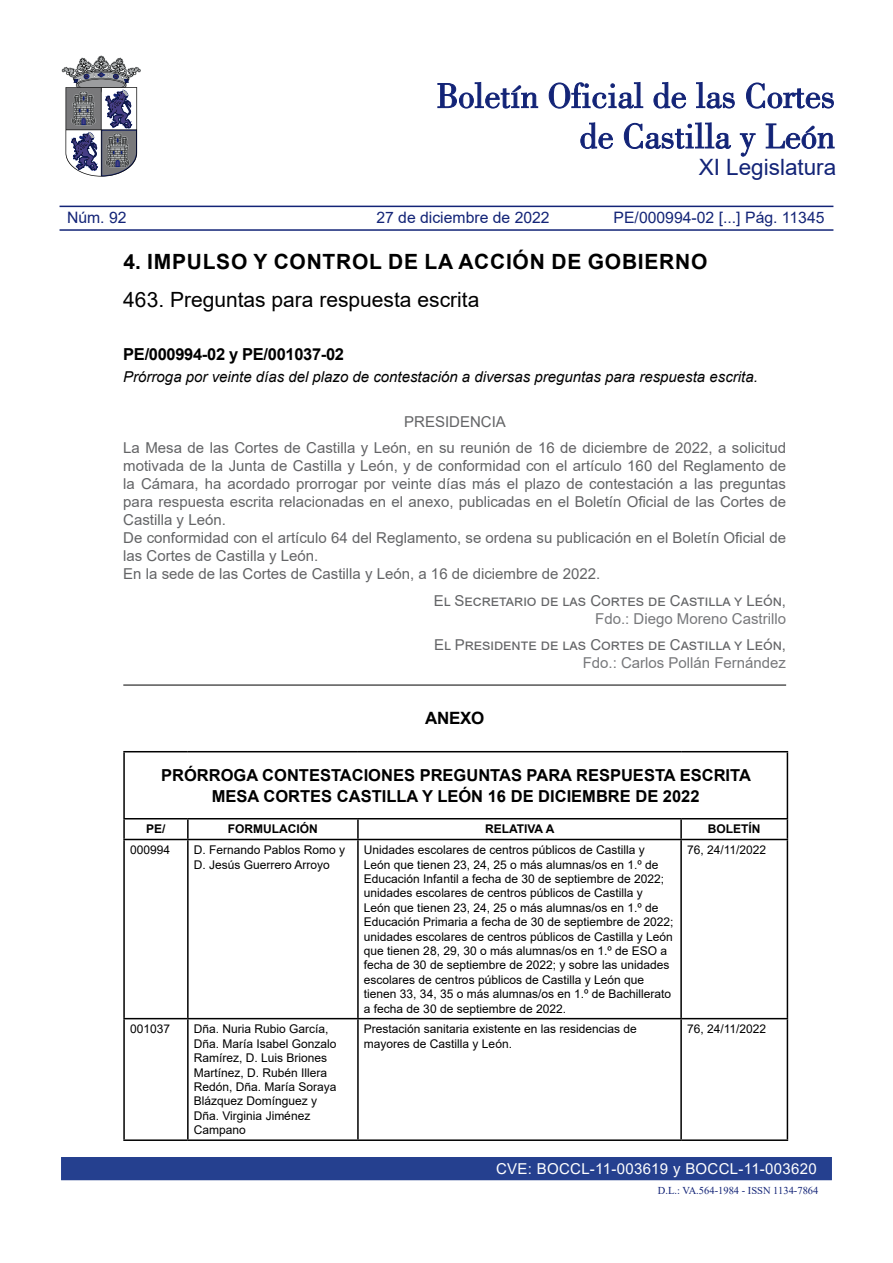
<style>
.page{position:relative;width:893px;height:1263px;background:#fff}
.page>*{position:absolute;margin:0;border:0;box-sizing:border-box;transform-origin:0 0}
.t1{font:22.5px "Arial";color:#132477}
.Apartado{font:700 21px "Arial";letter-spacing:.035em;color:#000}
.SubApartado1{font:21px "Arial";color:#000}
.TituloEnmienda{font:700 16.95px "Arial";letter-spacing:-.02em;color:#000}
.TextoCuerpo{font:700 16.5px "Arial";color:#000}
.ReferenciaEntrada{font:700 16.5px "Arial";letter-spacing:-.02em;color:#000}
.E_Referencia{font:15.75px "Arial";color:#132477}
.Resolucion{font:15px/18px "Arial";color:#636466;text-align:justify}
.Sumario{font:italic 15px "Arial";color:#000}
.FirmaSecretariaResol{font:15px "Arial";color:#636466}
.FirmaPresidentaResol{font:15px "Arial";color:#636466}
.t2{font:15px "Arial";letter-spacing:.02em;color:#fff}
.FdoPresidentaResoluc{font:15px "Arial";color:#77787b}
.FdoSecretariaResoluc{font:15px "Arial";color:#77787b}
.TituloPresidencia{font:15px "Arial";color:#636466}
.TextoTabla{font:12px/14.4px "Arial";color:#000}
.TextoTabla-2{font:700 12px "Arial";color:#000}
.t3{font:10.5px "Times New Roman";color:#132477}
</style>
<div class="page">
<svg style="left:437px;top:82px;width:101px;height:26px"></svg>
<svg style="left:549px;top:82px;width:94px;height:27px"></svg>
<svg style="left:654px;top:82px;width:32px;height:26px"></svg>
<svg style="left:696px;top:82px;width:39px;height:26px"></svg>
<svg style="left:746px;top:83px;width:88px;height:25px"></svg>
<svg style="left:580px;top:122px;width:33px;height:27px"></svg>
<svg style="left:624px;top:122px;width:107px;height:27px"></svg>
<svg style="left:740px;top:133px;width:15px;height:24px"></svg>
<svg style="left:766px;top:124px;width:68px;height:25px"></svg>
<svg style="left:62px;top:56px;width:78px;height:121px"></svg>
<hr style="left:60px;top:229px;width:773px;height:2px;background:#132477">
<hr style="left:60px;top:206px;width:773px;height:1px;background:#132477">
<div style="left:60px;top:1156px;width:773px;height:25px;background:#25408f"></div>
<div style="left:60px;top:1155px;width:773px;height:27px;border:2px solid #fff"></div>
<hr style="left:123px;top:685px;width:663px;height:1px;background:#000">
<hr style="left:123px;top:751px;width:65px;height:1px;background:#000">
<hr style="left:123px;top:752px;width:2px;height:66px;background:#000">
<hr style="left:188px;top:751px;width:170px;height:1px;background:#000">
<hr style="left:358px;top:751px;width:323px;height:1px;background:#000">
<hr style="left:681px;top:751px;width:107px;height:1px;background:#000">
<hr style="left:787px;top:752px;width:1px;height:66px;background:#000">
<hr style="left:123px;top:818px;width:65px;height:1px;background:#000">
<hr style="left:123px;top:819px;width:2px;height:20px;background:#000">
<hr style="left:188px;top:818px;width:170px;height:1px;background:#000">
<hr style="left:187px;top:819px;width:2px;height:20px;background:#000">
<hr style="left:358px;top:818px;width:323px;height:1px;background:#000">
<hr style="left:357px;top:819px;width:2px;height:20px;background:#000">
<hr style="left:681px;top:818px;width:107px;height:1px;background:#000">
<hr style="left:680px;top:819px;width:2px;height:20px;background:#000">
<svg style="left:787px;top:819px;width:1px;height:20px"></svg>
<hr style="left:123px;top:839px;width:65px;height:1px;background:#000">
<hr style="left:123px;top:840px;width:2px;height:178px;background:#000">
<hr style="left:188px;top:839px;width:170px;height:1px;background:#000">
<hr style="left:187px;top:840px;width:2px;height:178px;background:#000">
<hr style="left:358px;top:839px;width:323px;height:1px;background:#000">
<hr style="left:357px;top:840px;width:2px;height:178px;background:#000">
<hr style="left:681px;top:839px;width:107px;height:1px;background:#000">
<hr style="left:680px;top:840px;width:2px;height:178px;background:#000">
<hr style="left:787px;top:840px;width:1px;height:178px;background:#000">
<hr style="left:123px;top:1018px;width:65px;height:1px;background:#000">
<hr style="left:123px;top:1019px;width:2px;height:120px;background:#000">
<hr style="left:188px;top:1018px;width:170px;height:1px;background:#000">
<hr style="left:187px;top:1019px;width:2px;height:120px;background:#000">
<hr style="left:358px;top:1018px;width:323px;height:1px;background:#000">
<hr style="left:357px;top:1019px;width:2px;height:120px;background:#000">
<hr style="left:681px;top:1018px;width:107px;height:1px;background:#000">
<hr style="left:680px;top:1019px;width:2px;height:120px;background:#000">
<hr style="left:787px;top:1019px;width:1px;height:120px;background:#000">
<hr style="left:123px;top:1139px;width:65px;height:2px;background:#000">
<hr style="left:188px;top:1139px;width:170px;height:2px;background:#000">
<hr style="left:358px;top:1139px;width:323px;height:2px;background:#000">
<hr style="left:681px;top:1139px;width:107px;height:2px;background:#000">
<h1 class="t1" style="left:699px;top:152px;width:139px">XI Legislatura</h1>
<p class="E_Referencia" style="left:67px;top:207px;width:61px">Núm. 92</p>
<p class="E_Referencia" style="left:376px;top:207px;width:175px">27 de diciembre de 2022</p>
<p class="E_Referencia" style="left:614px;top:207px;width:212px">PE/000994-02 [...] Pág. 11345</p>
<p class="Apartado" style="left:124px;top:246px;width:585px">4. IMPULSO Y CONTROL DE LA ACCIÓN DE GOBIERNO</p>
<p class="SubApartado1" style="left:123px;top:285px;width:358px">463. Preguntas para respuesta escrita</p>
<p class="ReferenciaEntrada" style="left:123px;top:343px;width:222px">PE/000994-02 y PE/001037-02</p>
<p class="Sumario" style="left:123px;top:367px;width:636px">Prórroga por veinte días del plazo de contestación a diversas preguntas para respuesta escrita.</p>
<p class="TituloPresidencia" style="left:404px;top:411px;width:103px">PRESIDENCIA</p>
<p class="Resolucion" style="left:123px;top:439px;width:664px">La Mesa de las Cortes de Castilla y León, en su reunión de 16 de diciembre de 2022, a solicitud motivada de la Junta de Castilla y León, y de conformidad con el artículo 160 del Reglamento de la Cámara, ha acordado prorrogar por veinte días más el plazo de contestación a las preguntas para respuesta escrita relacionadas en el anexo, publicadas en el Boletín Oficial de las Cortes de Castilla y León.</p>
<p class="Resolucion" style="left:123px;top:529px;width:664px">De conformidad con el artículo 64 del Reglamento, se ordena su publicación en el Boletín Oficial de las Cortes de Castilla y León.</p>
<p class="Resolucion" style="left:123px;top:565px;width:478px">En la sede de las Cortes de Castilla y León, a 16 de diciembre de 2022.</p>
<p class="FirmaSecretariaResol" style="left:434px;top:590px;width:354px">El Secretario de las Cortes de Castilla y León,</p>
<p class="FdoSecretariaResoluc" style="left:595px;top:608px;width:192px">Fdo.: Diego Moreno Castrillo</p>
<p class="FirmaPresidentaResol" style="left:434px;top:635px;width:353px">El Presidente de las Cortes de Castilla y León,</p>
<p class="FdoPresidentaResoluc" style="left:583px;top:653px;width:205px">Fdo.: Carlos Pollán Fernández</p>
<p class="TituloEnmienda" style="left:425px;top:706px;width:60px">ANEXO</p>
<p class="TextoCuerpo" style="left:161px;top:763px;width:591px">PRÓRROGA CONTESTACIONES PREGUNTAS PARA RESPUESTA ESCRITA</p>
<p class="TextoCuerpo" style="left:212px;top:784px;width:489px">MESA CORTES CASTILLA Y LEÓN 16 DE DICIEMBRE DE 2022</p>
<p class="TextoTabla-2" style="left:146px;top:821px;width:21px">PE/</p>
<p class="TextoTabla-2" style="left:228px;top:821px;width:91px">FORMULACIÓN</p>
<p class="TextoTabla-2" style="left:485px;top:821px;width:71px">RELATIVA A</p>
<p class="TextoTabla-2" style="left:708px;top:821px;width:54px">BOLETÍN</p>
<p class="TextoTabla" style="left:130px;top:843px;width:42px">000994</p>
<p class="TextoTabla" style="left:194px;top:843px;width:153px">D. Fernando Pablos Romo y<br>D. Jesús Guerrero Arroyo</p>
<p class="TextoTabla" style="left:364px;top:843px;width:311px">Unidades escolares de centros públicos de Castilla y León que tienen 23, 24, 25 o más alumnas/os en 1.º de Educación Infantil a fecha de 30 de septiembre de 2022; unidades escolares de centros públicos de Castilla y<br>León que tienen 23, 24, 25 o más alumnas/os en 1.º de Educación Primaria a fecha de 30 de septiembre de 2022; unidades escolares de centros públicos de Castilla y León que tienen 28, 29, 30 o más alumnas/os en 1.º de ESO a fecha de 30 de septiembre de 2022; y sobre las unidades escolares de centros públicos de Castilla y León que tienen 33, 34, 35 o más alumnas/os en 1.º de Bachillerato a fecha de 30 de septiembre de 2022.</p>
<p class="TextoTabla" style="left:687px;top:843px;width:81px">76, 24/11/2022</p>
<p class="TextoTabla" style="left:130px;top:1022px;width:42px">001037</p>
<p class="TextoTabla" style="left:194px;top:1022px;width:144px">Dña. Nuria Rubio García,<br>Dña. María Isabel Gonzalo<br>Ramírez, D. Luis Briones<br>Martínez, D. Rubén Illera<br>Redón, Dña. María Soraya<br>Blázquez Domínguez y<br>Dña. Virginia Jiménez<br>Campano</p>
<p class="TextoTabla" style="left:364px;top:1022px;width:274px">Prestación sanitaria existente en las residencias de mayores de Castilla y León.</p>
<p class="TextoTabla" style="left:687px;top:1022px;width:81px">76, 24/11/2022</p>
<p class="t2" style="left:496px;top:1158px;width:322px">CVE: BOCCL-11-003619 y BOCCL-11-003620</p>
<p class="t3" style="left:658px;top:1183px;width:162px">D.L.: VA.564-1984 - ISSN 1134-7864</p>
</div>
